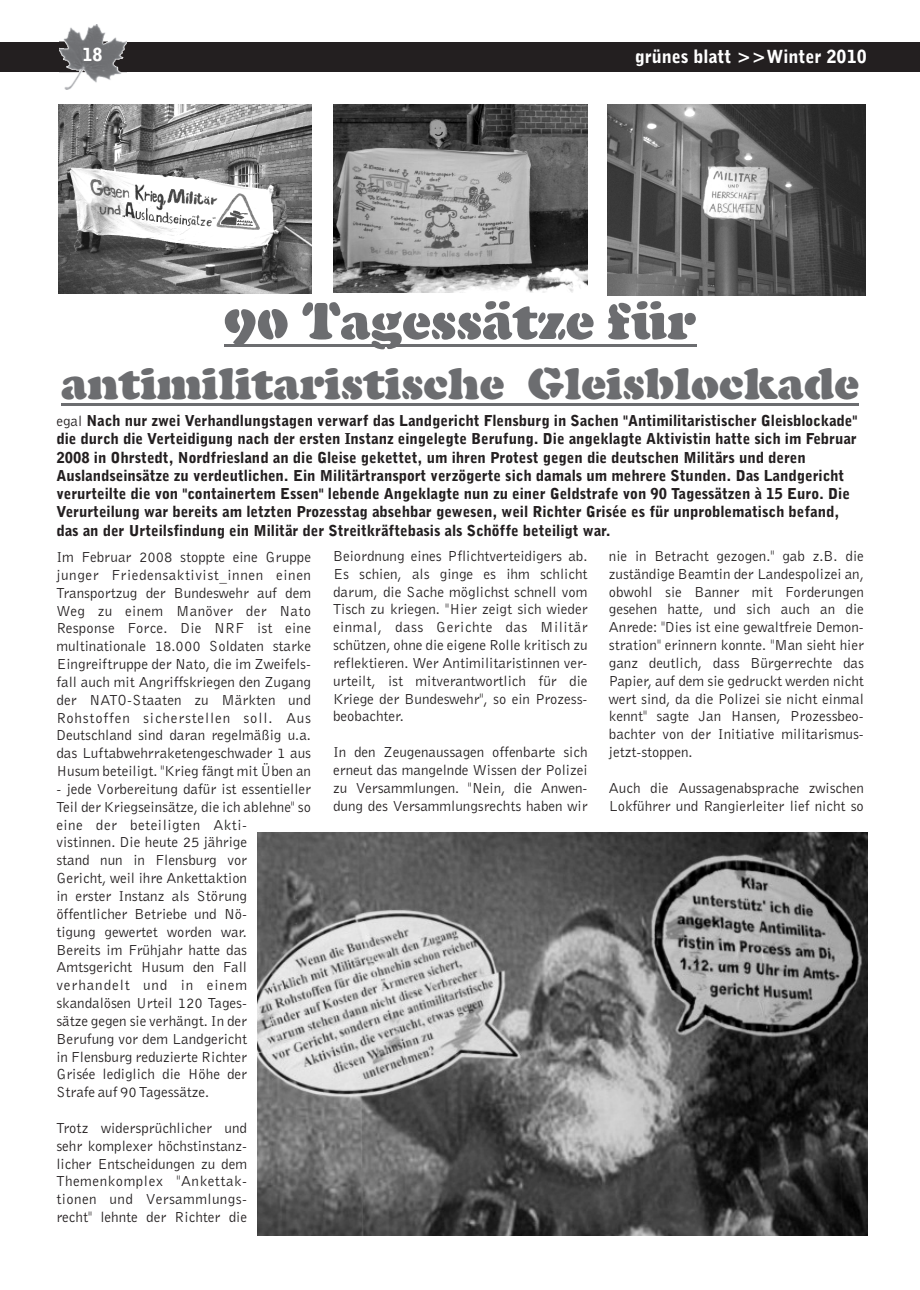
<style>
.page{position:relative;width:920px;height:1290px;background:#fff}
.page>*{position:absolute;margin:0;border:0;box-sizing:border-box;transform-origin:0 0}
.t1{font:54px "Ellis";color:#6c6d70}
.t2{font:46.5px "Ellis";color:#6c6d70}
.t3{font:900 18px "Bell Gothic BT";color:#fff}
.t4{font:15px/17.9px "Bell Gothic BT";color:#231f20;text-align:justify}
.t5{font:900 15px/18.3px "Bell Gothic BT";color:#231f20}
.s1{font-weight:400}
</style>
<div class="page">
<hr style="left:224px;top:344px;width:472px;height:2px;background:#6c6d70">
<hr style="left:61px;top:403px;width:798px;height:2px;background:#6c6d70">
<img style="left:58px;top:104px;width:253px;height:189px">
<img style="left:258px;top:833px;width:609px;height:402px">
<img style="left:607px;top:104px;width:258px;height:192px">
<img style="left:333px;top:104px;width:255px;height:189px">
<div style="left:0;top:42px;width:920px;height:30px;background:#231f20"></div>
<img style="left:59px;top:25px;width:68px;height:64px">
<p class="t3" style="left:82px;top:47px;width:22px">18</p>
<p class="t3" style="left:635px;top:50px;width:233px">grünes blatt &gt;&gt;Winter 2010</p>
<h1 class="t1" style="left:224px;top:285px;width:474px">90 Tagessätze für</h1>
<h2 class="t2" style="left:61px;top:352px;width:799px">antimilitaristische Gleisblockade</h2>
<p class="t5" style="left:56px;top:413px;width:802px"><span class="s1">egal</span> Nach nur zwei Verhandlungstagen verwarf das Landgericht Flensburg in Sachen "Antimilitaristischer Gleisblockade" die durch die Verteidigung nach der ersten Instanz eingelegte Berufung. Die angeklagte Aktivistin hatte sich im Februar 2008 in Ohrstedt, Nordfriesland an die Gleise gekettet, um ihren Protest gegen die deutschen Militärs und deren Auslandseinsätze zu verdeutlichen. Ein Militärtransport verzögerte sich damals um mehrere Stunden. Das Landgericht verurteilte die von "containertem Essen" lebende Angeklagte nun zu einer Geldstrafe von 90 Tagessätzen à 15 Euro. Die Verurteilung war bereits am letzten Prozesstag absehbar gewesen, weil Richter Grisée es für unproblematisch befand, das an der Urteilsfindung ein Militär der Streitkräftebasis als Schöffe beteiligt war.</p>
<p class="t4" style="left:56px;top:549px;width:256px">Im Februar 2008 stoppte eine Gruppe junger Friedensaktivist_innen einen Transportzug der Bundeswehr auf dem Weg zu einem Manöver der Nato Response Force. Die NRF ist eine multinationale 18.000 Soldaten starke Eingreiftruppe der Nato, die im Zweifels&shy;fall auch mit Angriffskriegen den Zugang der NATO-Staaten zu Märkten und Rohstoffen sicherstellen soll. Aus Deutschland sind daran regelmäßig u.a. das Luftabwehrraketengeschwader 1 aus Husum beteiligt. "Krieg fängt mit Üben an</p>
<p class="t4" style="left:56px;top:781px;width:256px;text-align:left">- jede Vorbereitung dafür ist essentieller<br>Teil der Kriegseinsätze, die ich ablehne" so eine der beteiligten Akti-<br>vistinnen. Die heute 25 jährige<br>stand nun in Flensburg vor<br>Gericht, weil ihre Ankettaktion<br>in erster Instanz als Störung öffentlicher Betriebe und Nö-<br>tigung gewertet worden war.<br>Bereits im Frühjahr hatte das<br>Amtsgericht Husum den Fall verhandelt und in einem skandalösen Urteil 120 Tages-<br>sätze gegen sie verhängt. In der<br>Berufung vor dem Landgericht<br>in Flensburg reduzierte Richter<br>Grisée lediglich die Höhe der<br>Strafe auf 90 Tagessätze.</p>
<p class="t4" style="left:56px;top:1120px;width:192px">Trotz widersprüchlicher und sehr komplexer höchstinstanz&shy;licher Entscheidungen zu dem Themenkomplex "Ankettak&shy;tionen und Versammlungs&shy;recht" lehnte der Richter die</p>
<p class="t4" style="left:333px;top:548px;width:256px">Beiordnung eines Pflichtverteidigers ab.<br>Es schien, als ginge es ihm schlicht darum, die Sache möglichst schnell vom Tisch zu kriegen. "Hier zeigt sich wieder einmal, dass Gerichte das Militär schützen, ohne die eigene Rolle kritisch zu reflektieren. Wer Antimilitaristinnen ver&shy;urteilt, ist mitverantwortlich für die Kriege der Bundeswehr", so ein Prozess&shy;beobachter.</p>
<p class="t4" style="left:333px;top:744px;width:256px">In den Zeugenaussagen offenbarte sich erneut das mangelnde Wissen der Polizei zu Versammlungen. "Nein, die Anwen&shy;dung des Versammlungsrechts haben wir</p>
<p class="t4" style="left:609px;top:548px;width:257px">nie in Betracht gezogen." gab z.B. die zuständige Beamtin der Landespolizei an, obwohl sie Banner mit Forderungen gesehen hatte, und sich auch an die Anrede: "Dies ist eine gewaltfreie Demon&shy;stration" erinnern konnte. "Man sieht hier ganz deutlich, dass Bürgerrechte das Papier, auf dem sie gedruckt werden nicht wert sind, da die Polizei sie nicht einmal kennt" sagte Jan Hansen, Prozessbeo&shy;bachter von der Initiative militarismus&shy;jetzt-stoppen.</p>
<p class="t4" style="left:609px;top:780px;width:257px">Auch die Aussagenabsprache zwischen<br>Lokführer und Rangierleiter lief nicht so</p>
</div>
